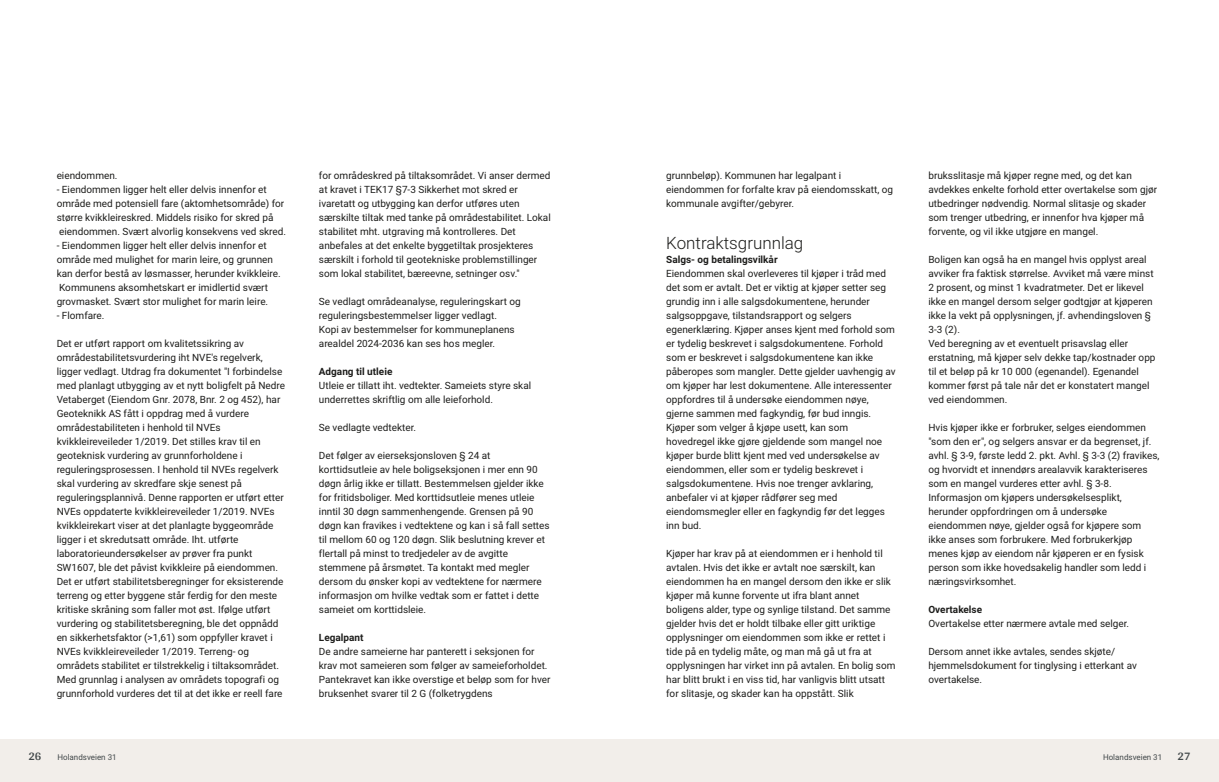
<style>
.page{position:relative;width:1219px;height:782px;background:#fff}
.page>*{position:absolute;margin:0;border:0;box-sizing:border-box;transform-origin:0 0}
.t1{font:300 17px "Roboto Vitec";color:#1d1d1b}
.t2{font:700 12px "Arya";color:#414749}
.t3{font:10px/14px "Roboto Vitec";color:#1d1d1b}
.t4{font:700 10px "Roboto Vitec";color:#1d1d1b}
.t5{font:8px "Roboto Vitec";color:#414749}
</style>
<div class="page">
<div style="left:0;top:739px;width:612px;height:42px;background:#f2eeea"></div>
<div style="left:607px;top:739px;width:612px;height:42px;background:#f2eeea"></div>
<p class="t3" style="left:57px;top:167px;width:231px">eiendommen.<br>‑ Eiendommen ligger helt eller delvis innenfor et område med potensiell fare (aktomhetsområde) for større kvikkleireskred. Middels risiko for skred på eiendommen. Svært alvorlig konsekvens ved skred. ‑ Eiendommen ligger helt eller delvis innenfor et område med mulighet for marin leire, og grunnen kan derfor bestå av løsmasser, herunder kvikkleire.<br>Kommunens aksomhetskart er imidlertid svært grovmasket. Svært stor mulighet for marin leire.<br>‑ Flomfare.</p>
<p class="t3" style="left:57px;top:335px;width:230px">Det er utført rapport om kvalitetssikring av områdestabilitetsvurdering iht NVE's regelverk, ligger vedlagt. Utdrag fra dokumentet "I forbindelse med planlagt utbygging av et nytt boligfelt på Nedre Vetaberget (Eiendom Gnr. 2078, Bnr. 2 og 452), har Geoteknikk AS fått i oppdrag med å vurdere områdestabiliteten i henhold til NVEs kvikkleireveileder 1/ 2019. Det stilles krav til en geoteknisk vurdering av grunnforholdene i reguleringsprosessen. I henhold til NVEs regelverk skal vurdering av skredfare skje senest på reguleringsplannivå. Denne rapporten er utført etter NVEs oppdaterte kvikkleireveileder 1/ 2019. NVEs kvikkleirekart viser at det planlagte byggeområde ligger i et skredutsatt område. Iht. utførte laboratorieundersøkelser av prøver fra punkt SW1607, ble det påvist kvikkleire på eiendommen.<br>Det er utført stabilitetsberegninger for eksisterende terreng og etter byggene står ferdig for den meste kritiske skråning som faller mot øst. Ifølge utført vurdering og stabilitetsberegning, ble det oppnådd en sikkerhetsfaktor (&gt;1,61) som oppfyller kravet i NVEs kvikkleireveileder 1/ 2019. Terreng‑ og områdets stabilitet er tilstrekkelig i tiltaksområdet.<br>Med grunnlag i analysen av områdets topografi og grunnforhold vurderes det til at det ikke er reell fare</p>
<p class="t2" style="left:28px;top:749px;width:15px">26</p>
<p class="t5" style="left:57px;top:751px;width:61px">Holandsveien 31</p>
<p class="t3" style="left:319px;top:167px;width:233px">for områdeskred på tiltaksområdet. Vi anser dermed at kravet i TEK17 §7‑3 Sikkerhet mot skred er ivaretatt og utbygging kan derfor utføres uten særskilte tiltak med tanke på områdestabilitet. Lokal stabilitet mht. utgraving må kontrolleres. Det anbefales at det enkelte byggetiltak prosjekteres særskilt i forhold til geotekniske problemstillinger som lokal stabilitet, bæreevne, setninger osv."</p>
<p class="t3" style="left:319px;top:293px;width:203px">Se vedlagt områdeanalyse, reguleringskart og reguleringsbestemmelser ligger vedlagt.<br>Kopi av bestemmelser for kommuneplanens arealdel 2024‑2036 kan ses hos megler.</p>
<p class="t4" style="left:319px;top:364px;width:75px">Adgang til utleie</p>
<p class="t3" style="left:319px;top:377px;width:214px">Utleie er tillatt iht. vedtekter. Sameiets styre skal underrettes skriftlig om alle leieforhold.</p>
<p class="t3" style="left:319px;top:419px;width:99px">Se vedlagte vedtekter.</p>
<p class="t3" style="left:319px;top:447px;width:232px">Det følger av eierseksjonsloven § 24 at korttidsutleie av hele boligseksjonen i mer enn 90 døgn årlig ikke er tillatt. Bestemmelsen gjelder ikke for fritidsboliger. Med korttidsutleie menes utleie inntil 30 døgn sammenhengende. Grensen på 90 døgn kan fravikes i vedtektene og kan i så fall settes til mellom 60 og 120 døgn. Slik beslutning krever et flertall på minst to tredjedeler av de avgitte stemmene på årsmøtet. Ta kontakt med megler dersom du ønsker kopi av vedtektene for nærmere informasjon om hvilke vedtak som er fattet i dette sameiet om korttidsleie.</p>
<p class="t4" style="left:319px;top:630px;width:46px">Legalpant</p>
<p class="t3" style="left:319px;top:643px;width:233px">De andre sameierne har panterett i seksjonen for krav mot sameieren som følger av sameieforholdet.<br>Pantekravet kan ikke overstige et beløp som for hver bruksenhet svarer til 2 G (folketrygdens</p>
<p class="t3" style="left:666px;top:167px;width:228px">grunnbeløp). Kommunen har legalpant i eiendommen for forfalte krav på eiendomsskatt, og kommunale avgifter/ gebyrer.</p>
<h1 class="t1" style="left:666px;top:230px;width:139px">Kontraktsgrunnlag</h1>
<p class="t4" style="left:666px;top:252px;width:113px">Salgs‑ og betalingsvilkår</p>
<p class="t3" style="left:666px;top:265px;width:231px">Eiendommen skal overleveres til kjøper i tråd med det som er avtalt. Det er viktig at kjøper setter seg grundig inn i alle salgsdokumentene, herunder salgsoppgave, tilstandsrapport og selgers egenerklæring. Kjøper anses kjent med forhold som er tydelig beskrevet i salgsdokumentene. Forhold som er beskrevet i salgsdokumentene kan ikke påberopes som mangler. Dette gjelder uavhengig av om kjøper har lest dokumentene. Alle interessenter oppfordres til å undersøke eiendommen nøye, gjerne sammen med fagkyndig, før bud inngis.<br>Kjøper som velger å kjøpe usett, kan som hovedregel ikke gjøre gjeldende som mangel noe kjøper burde blitt kjent med ved undersøkelse av eiendommen, eller som er tydelig beskrevet i salgsdokumentene. Hvis noe trenger avklaring, anbefaler vi at kjøper rådfører seg med eiendomsmegler eller en fagkyndig før det legges inn bud.</p>
<p class="t3" style="left:666px;top:545px;width:231px">Kjøper har krav på at eiendommen er i henhold til avtalen. Hvis det ikke er avtalt noe særskilt, kan eiendommen ha en mangel dersom den ikke er slik kjøper må kunne forvente ut ifra blant annet boligens alder, type og synlige tilstand. Det samme gjelder hvis det er holdt tilbake eller gitt uriktige opplysninger om eiendommen som ikke er rettet i tide på en tydelig måte, og man må gå ut fra at opplysningen har virket inn på avtalen. En bolig som har blitt brukt i en viss tid, har vanligvis blitt utsatt for slitasje, og skader kan ha oppstått. Slik</p>
<p class="t3" style="left:928px;top:167px;width:230px">bruksslitasje må kjøper regne med, og det kan avdekkes enkelte forhold etter overtakelse som gjør utbedringer nødvendig. Normal slitasje og skader som trenger utbedring, er innenfor hva kjøper må forvente, og vil ikke utgjøre en mangel.</p>
<p class="t3" style="left:928px;top:251px;width:229px">Boligen kan også ha en mangel hvis opplyst areal avviker fra faktisk størrelse. Avviket må være minst 2 prosent, og minst 1 kvadratmeter. Det er likevel ikke en mangel dersom selger godtgjør at kjøperen ikke la vekt på opplysningen, jf. avhendingsloven § 3‑3 (2).<br>Ved beregning av et eventuelt prisavslag eller erstatning, må kjøper selv dekke tap/ kostnader opp til et beløp på kr 10 000 (egenandel). Egenandel kommer først på tale når det er konstatert mangel ved eiendommen.</p>
<p class="t3" style="left:928px;top:419px;width:233px">Hvis kjøper ikke er forbruker, selges eiendommen "som den er", og selgers ansvar er da begrenset, jf. avhl. § 3‑9, første ledd 2. pkt. Avhl. § 3‑3 (2) fravikes, og hvorvidt et innendørs arealavvik karakteriseres som en mangel vurderes etter avhl. § 3‑8.<br>Informasjon om kjøpers undersøkelsesplikt, herunder oppfordringen om å undersøke eiendommen nøye, gjelder også for kjøpere som ikke anses som forbrukere. Med forbrukerkjøp menes kjøp av eiendom når kjøperen er en fysisk person som ikke hovedsakelig handler som ledd i næringsvirksomhet.</p>
<p class="t4" style="left:928px;top:602px;width:55px">Overtakelse</p>
<p class="t3" style="left:928px;top:615px;width:202px">Overtakelse etter nærmere avtale med selger.</p>
<p class="t3" style="left:928px;top:643px;width:210px">Dersom annet ikke avtales, sendes skjøte/ hjemmelsdokument for tinglysing i etterkant av overtakelse.</p>
<p class="t5" style="left:1103px;top:751px;width:61px">Holandsveien 31</p>
<p class="t2" style="left:1177px;top:749px;width:15px">27</p>
</div>
